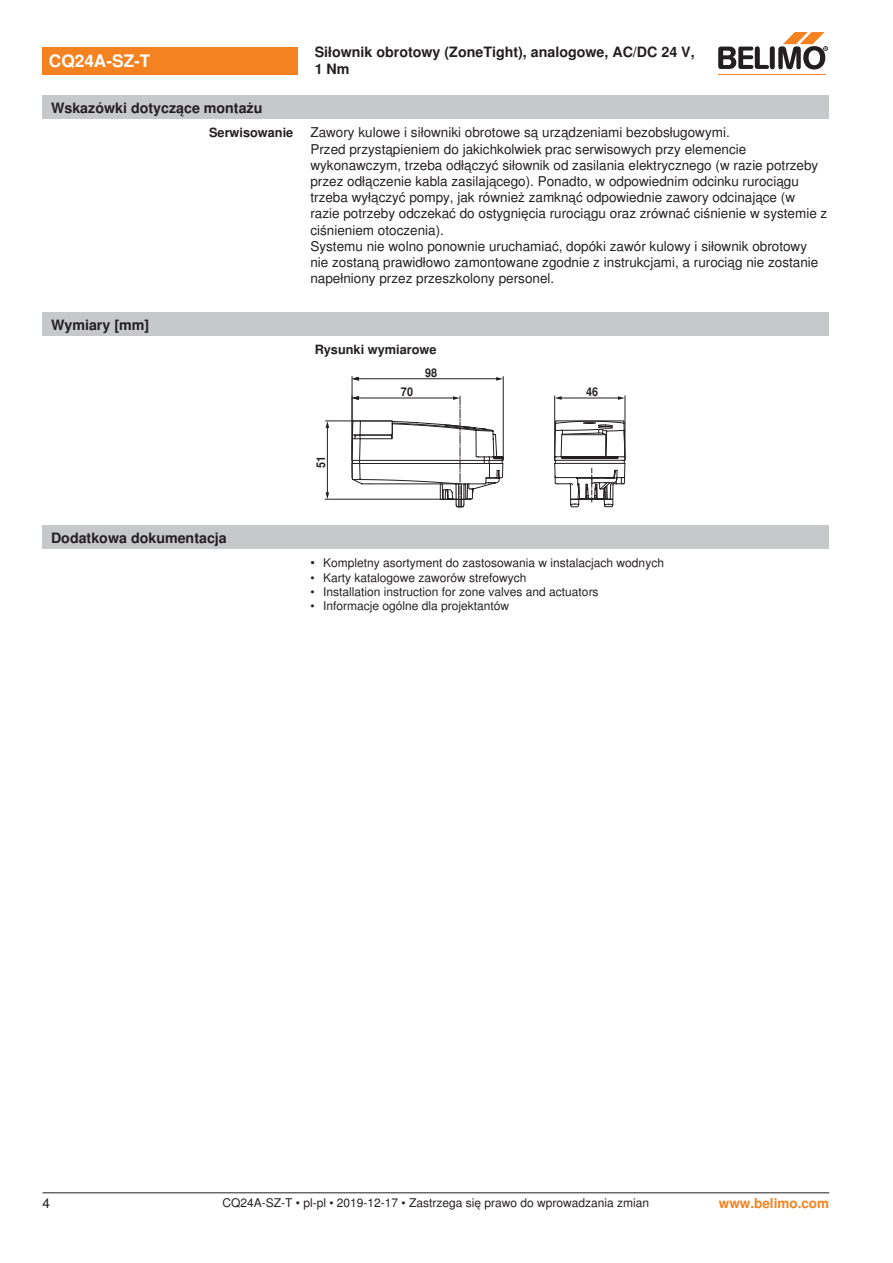
<style>
.page{position:relative;width:893px;height:1263px;background:#fff}
.page>*{position:absolute;margin:0;border:0;box-sizing:border-box;transform-origin:0 0}
.t1{font:700 17.25px "Nimbus Sans BEL";color:#fff}
.t2{font:700 14.25px/17.1px "Nimbus Sans BEL";color:#231f20}
.t3{font:13.5px/16.2px "Nimbus Sans BEL";color:#231f20}
.Rechtsbündig_Footer{font:700 13.5px "Nimbus Sans BEL";color:#f58220}
.Rechtsbündig{font:700 12.75px "Nimbus Sans BEL";color:#231f20}
.Bulletpoints{font:12px "Nimbus Sans BEL";color:#231f20}
.Footer_EU_center{font:12px "Nimbus Sans BEL";color:#231f20}
.t4{font:700 12px "Nimbus Sans BEL";color:#231f20;scale:.9 1}
.s1{font-size:12.75px}
</style>
<div class="page">
<div style="left:43px;top:313px;width:786px;height:23px;background:#c7c8ca"></div>
<hr style="left:625px;top:395px;width:1px;height:65px;background:#231f20">
<hr style="left:327px;top:424px;width:1px;height:70px;background:#231f20">
<svg style="left:326px;top:422px;width:3px;height:6px"></svg>
<svg style="left:326px;top:492px;width:3px;height:7px"></svg>
<hr style="left:325px;top:421px;width:67px;height:1px;background:#231f20">
<hr style="left:325px;top:499px;width:117px;height:1px;background:#231f20">
<hr style="left:503px;top:376px;width:1px;height:84px;background:#231f20">
<svg style="left:496px;top:377px;width:7px;height:4px"></svg>
<hr style="left:352px;top:376px;width:1px;height:83px;background:#231f20">
<svg style="left:351px;top:396px;width:153px;height:112px"></svg>
<hr style="left:357px;top:398px;width:98px;height:1px;background:#231f20">
<svg style="left:352px;top:377px;width:7px;height:4px"></svg>
<hr style="left:358px;top:378px;width:141px;height:1px;background:#231f20">
<svg style="left:554px;top:395px;width:71px;height:113px"></svg>
<div style="left:43px;top:526px;width:786px;height:23px;background:#c7c8ca"></div>
<div style="left:43px;top:47px;width:255px;height:27px;background:#f58220"></div>
<hr style="left:718px;top:74px;width:107px;height:1px;background:#f58220">
<svg style="left:718px;top:32px;width:110px;height:38px"></svg>
<div style="left:43px;top:96px;width:786px;height:23px;background:#c7c8ca"></div>
<hr style="left:43px;top:1192px;width:786px;height:1px;background:#231f20">
<p class="t1" style="left:49px;top:51px;width:103px">CQ24A-SZ-T</p>
<p class="t2" style="left:315px;top:44px;width:382px">Siłownik obrotowy (ZoneTight), analogowe, AC/DC 24 V,<br>1 Nm</p>
<p class="t2" style="left:51px;top:100px;width:213px">Wskazówki dotyczące montażu</p>
<p class="t2" style="left:51px;top:317px;width:100px">Wymiary [mm]</p>
<p class="Rechtsbündig" style="left:209px;top:125px;width:86px">Serwisowanie</p>
<p class="t3" style="left:310px;top:125px;width:421px">Zawory kulowe i siłowniki obrotowe są urządzeniami bezobsługowymi.</p>
<p class="t3" style="left:310px;top:141px;width:518px">Przed przystąpieniem do jakichkolwiek prac serwisowych przy elemencie wykonawczym, trzeba odłączyć siłownik od zasilania elektrycznego (w razie potrzeby przez odłączenie kabla zasilającego). Ponadto, w odpowiednim odcinku rurociągu trzeba wyłączyć pompy, jak również zamknąć odpowiednie zawory odcinające (w razie potrzeby odczekać do ostygnięcia rurociągu oraz zrównać ciśnienie w systemie z ciśnieniem otoczenia).</p>
<p class="t3" style="left:310px;top:238px;width:509px">Systemu nie wolno ponownie uruchamiać, dopóki zawór kulowy i siłownik obrotowy nie zostaną prawidłowo zamontowane zgodnie z instrukcjami, a rurociąg nie zostanie napełniony przez przeszkolony personel.</p>
<p class="Rechtsbündig" style="left:315px;top:342px;width:123px">Rysunki wymiarowe</p>
<p class="t4" style="left:425px;top:365px;width:15px">98</p>
<p class="t4" style="left:313px;top:468px;width:15px;rotate:-90deg">51</p>
<p class="t4" style="left:401px;top:384px;width:15px">70</p>
<p class="t4" style="left:586px;top:384px;width:15px">46</p>
<p class="t2" style="left:51px;top:529px;width:177px">Dodatkowa dokumentacja</p>
<p class="Bulletpoints" style="left:310px;top:556px;width:355px"><span class="s1">•</span> Kompletny asortyment do zastosowania w instalacjach wodnych</p>
<p class="Bulletpoints" style="left:310px;top:570px;width:218px">• Karty katalogowe zaworów strefowych</p>
<p class="Bulletpoints" style="left:310px;top:584px;width:290px">• Installation instruction for zone valves and actuators</p>
<p class="Bulletpoints" style="left:310px;top:599px;width:200px">• Informacje ogólne dla projektantów</p>
<p class="t3" style="left:43px;top:1196px;width:9px">4</p>
<p class="Footer_EU_center" style="left:222px;top:1196px;width:428px">CQ24A-SZ-T • pl-pl • 2019-12-17 • Zastrzega się prawo do wprowadzania zmian</p>
<p class="Rechtsbündig_Footer" style="left:719px;top:1195px;width:112px">www.belimo.com</p>
</div>
